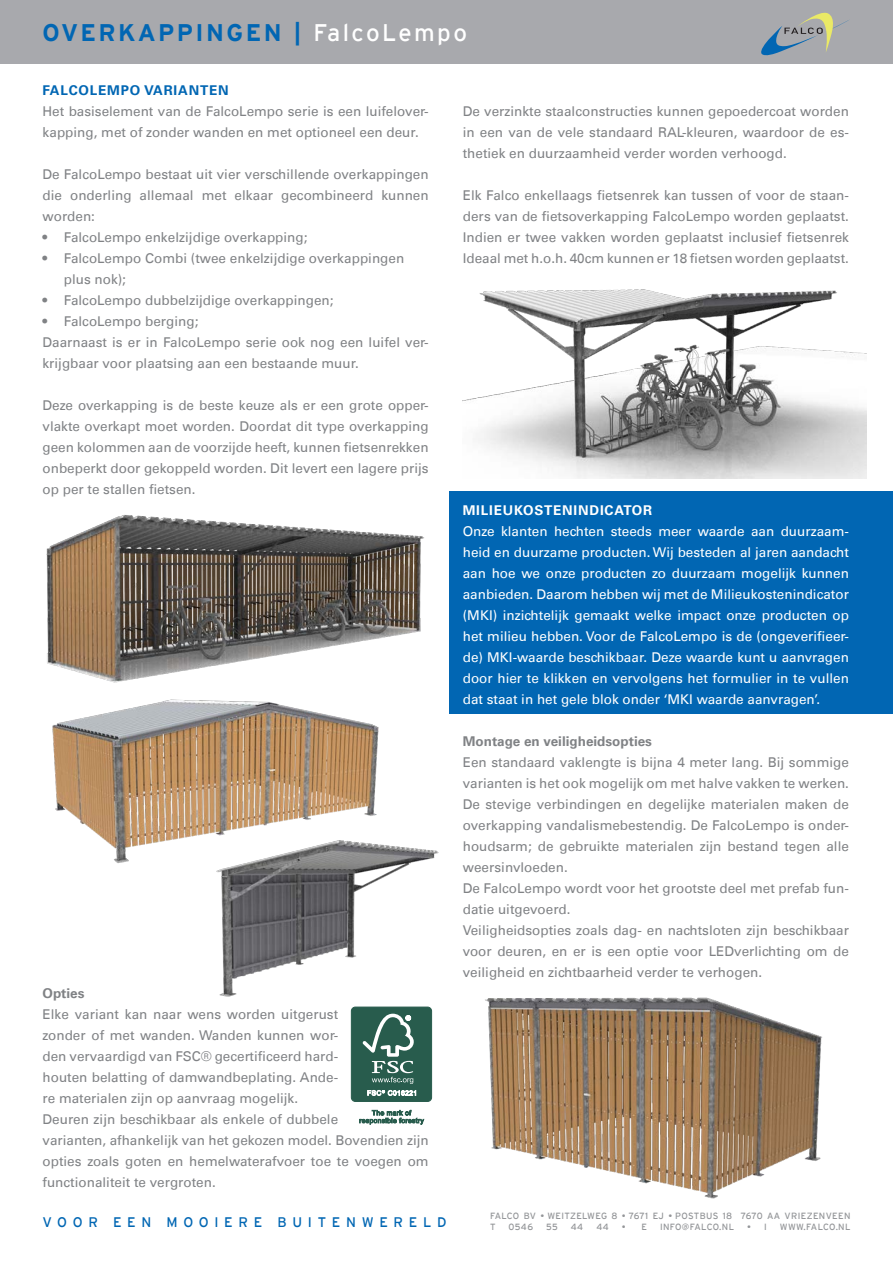
<style>
.page{position:relative;width:893px;height:1263px;background:#fff}
.page>*{position:absolute;margin:0;border:0;box-sizing:border-box;transform-origin:0 0}
.Normaal{font:700 24px "Interstate";letter-spacing:.1em;color:#0166b3}
.t1{font:13.8px "Interstate";letter-spacing:.41em;color:#0166b3}
.t2{font:13.5px/21px "Univers LT";color:#808285;text-align:justify}
.t3{font:13.5px/21px "Univers LT";color:#fff;text-align:justify}
.t4{font:700 13.5px "Univers LT";color:#808285}
.t5{font:700 13.5px "Univers LT";letter-spacing:.06em;color:#fff}
.t6{font:700 13.5px "Univers LT";letter-spacing:.06em;color:#0166b3}
.t7{font:9px "Interstate";letter-spacing:.04em;color:#939598}
.s1{font-weight:400;color:#fff}
</style>
<div class="page">
<div style="left:450px;top:491px;width:443px;height:223px;background:#0166b3"></div>
<div style="left:0;top:0;width:893px;height:64px;background:#a8a9ad"></div>
<svg style="left:761px;top:12px;width:88px;height:44px"></svg>
<img style="left:463px;top:289px;width:404px;height:189px">
<img style="left:46px;top:515px;width:378px;height:162px">
<img style="left:488px;top:997px;width:334px;height:202px">
<img style="left:218px;top:846px;width:274px;height:166px">
<img style="left:52px;top:677px;width:339px;height:195px">
<div style="left:351px;top:1007px;width:81px;height:94px;background:#285c4d;border-radius:4px"></div>
<div style="left:351px;top:1007px;width:81px;height:95px;border:1px solid #285c4d;border-radius:4px"></div>
<svg style="left:362px;top:1014px;width:52px;height:70px"></svg>
<svg style="left:367px;top:1090px;width:49px;height:6px"></svg>
<svg style="left:359px;top:1110px;width:65px;height:14px"></svg>
<p class="Normaal" style="left:43px;top:19px;width:426px">OVERKAPPINGEN | <span class="s1">FalcoLempo</span></p>
<p class="t6" style="left:43px;top:82px;width:188px">FALCOLEMPO VARIANTEN</p>
<p class="t2" style="left:43px;top:101px;width:388px">Het basiselement van de FalcoLempo serie is een luifelover&shy;kapping, met of zonder wanden en met optioneel een deur.</p>
<p class="t2" style="left:43px;top:164px;width:388px">De FalcoLempo bestaat uit vier verschillende overkappingen die onderling allemaal met elkaar gecombineerd kunnen worden:</p>
<p class="t2" style="left:43px;top:227px;width:267px">• FalcoLempo enkelzijdige overkapping;</p>
<p class="t2" style="left:43px;top:248px;width:363px">• FalcoLempo Combi (twee enkelzijdige overkappingen</p>
<p class="t2" style="left:64px;top:269px;width:64px">plus nok);</p>
<p class="t2" style="left:43px;top:290px;width:292px">• FalcoLempo dubbelzijdige overkappingen;</p>
<p class="t2" style="left:43px;top:311px;width:157px">• FalcoLempo berging;</p>
<p class="t2" style="left:43px;top:332px;width:388px">Daarnaast is er in FalcoLempo serie ook nog een luifel ver&shy;krijgbaar voor plaatsing aan een bestaande muur.</p>
<p class="t2" style="left:43px;top:395px;width:388px">Deze overkapping is de beste keuze als er een grote opper&shy;vlakte overkapt moet worden. Doordat dit type overkapping geen kolommen aan de voorzijde heeft, kunnen fietsenrekken onbeperkt door gekoppeld worden. Dit levert een lagere prijs op per te stallen fietsen.</p>
<p class="t2" style="left:463px;top:101px;width:388px">De verzinkte staalconstructies kunnen gepoedercoat worden in een van de vele standaard RAL-kleuren, waardoor de es&shy;thetiek en duurzaamheid verder worden verhoogd.</p>
<p class="t2" style="left:463px;top:185px;width:388px">Elk Falco enkellaags fietsenrek kan tussen of voor de staan&shy;ders van de fietsoverkapping FalcoLempo worden geplaatst.<br>Indien er twee vakken worden geplaatst inclusief fietsenrek Ideaal met h.o.h. 40cm kunnen er 18 fietsen worden geplaatst.</p>
<p class="t4" style="left:43px;top:985px;width:44px">Opties</p>
<p class="t2" style="left:43px;top:1004px;width:297px">Elke variant kan naar wens worden uitgerust zonder of met wanden. Wanden kunnen wor&shy;den vervaardigd van FSC® gecertificeerd hard&shy;houten belatting of damwandbeplating. Ande&shy;re materialen zijn op aanvraag mogelijk.</p>
<p class="t2" style="left:43px;top:1109px;width:388px;text-align:left">Deuren zijn beschikbaar als enkele of dubbele<br>varianten, afhankelijk van het gekozen model. Bovendien zijn opties zoals goten en hemelwaterafvoer toe te voegen om functionaliteit te vergroten.</p>
<p class="t1" style="left:43px;top:1214px;width:405px">VOOR EEN MOOIERE BUITENWERELD</p>
<p class="t5" style="left:463px;top:502px;width:191px">MILIEUKOSTENINDICATOR</p>
<p class="t3" style="left:463px;top:521px;width:388px">Onze klanten hechten steeds meer waarde aan duurzaam&shy;heid en duurzame producten. Wij besteden al jaren aandacht aan hoe we onze producten zo duurzaam mogelijk kunnen aanbieden. Daarom hebben wij met de Milieukostenindicator (MKI) inzichtelijk gemaakt welke impact onze producten op het milieu hebben. Voor de FalcoLempo is de (ongeverifieer&shy;de) MKI-waarde beschikbaar. Deze waarde kunt u aanvragen door hier te klikken en vervolgens het formulier in te vullen dat staat in het gele blok onder ‘MKI waarde aanvragen’.</p>
<p class="t4" style="left:463px;top:733px;width:191px">Montage en veiligheidsopties</p>
<p class="t2" style="left:463px;top:752px;width:388px">Een standaard vaklengte is bijna 4 meter lang. Bij sommige varianten is het ook mogelijk om met halve vakken te werken.</p>
<p class="t2" style="left:463px;top:794px;width:388px">De stevige verbindingen en degelijke materialen maken de overkapping vandalismebestendig. De FalcoLempo is onder&shy;houdsarm; de gebruikte materialen zijn bestand tegen alle weersinvloeden.</p>
<p class="t2" style="left:463px;top:878px;width:388px">De FalcoLempo wordt voor het grootste deel met prefab fun&shy;datie uitgevoerd.</p>
<p class="t2" style="left:463px;top:920px;width:388px">Veiligheidsopties zoals dag- en nachtsloten zijn beschikbaar voor deuren, en er is een optie voor LEDverlichting om de veiligheid en zichtbaarheid verder te verhogen.</p>
<p class="t7" style="left:490px;top:1211px;width:362px">FALCO BV • WEITZELWEG 8 • 7671 EJ • POSTBUS 18 7670 AA VRIEZENVEEN</p>
<p class="t7" style="left:490px;top:1222px;width:7px">T</p>
<p class="t7" style="left:509px;top:1222px;width:26px">0546</p>
<p class="t7" style="left:546px;top:1222px;width:13px">55</p>
<p class="t7" style="left:571px;top:1222px;width:14px">44</p>
<p class="t7" style="left:596px;top:1222px;width:14px">44</p>
<p class="t7" style="left:622px;top:1222px;width:27px">• E</p>
<p class="t7" style="left:660px;top:1222px;width:75px">INFO@FALCO.NL</p>
<p class="t7" style="left:747px;top:1222px;width:21px">• I</p>
<p class="t7" style="left:780px;top:1222px;width:72px">WWW.FALCO.NL</p>
</div>
